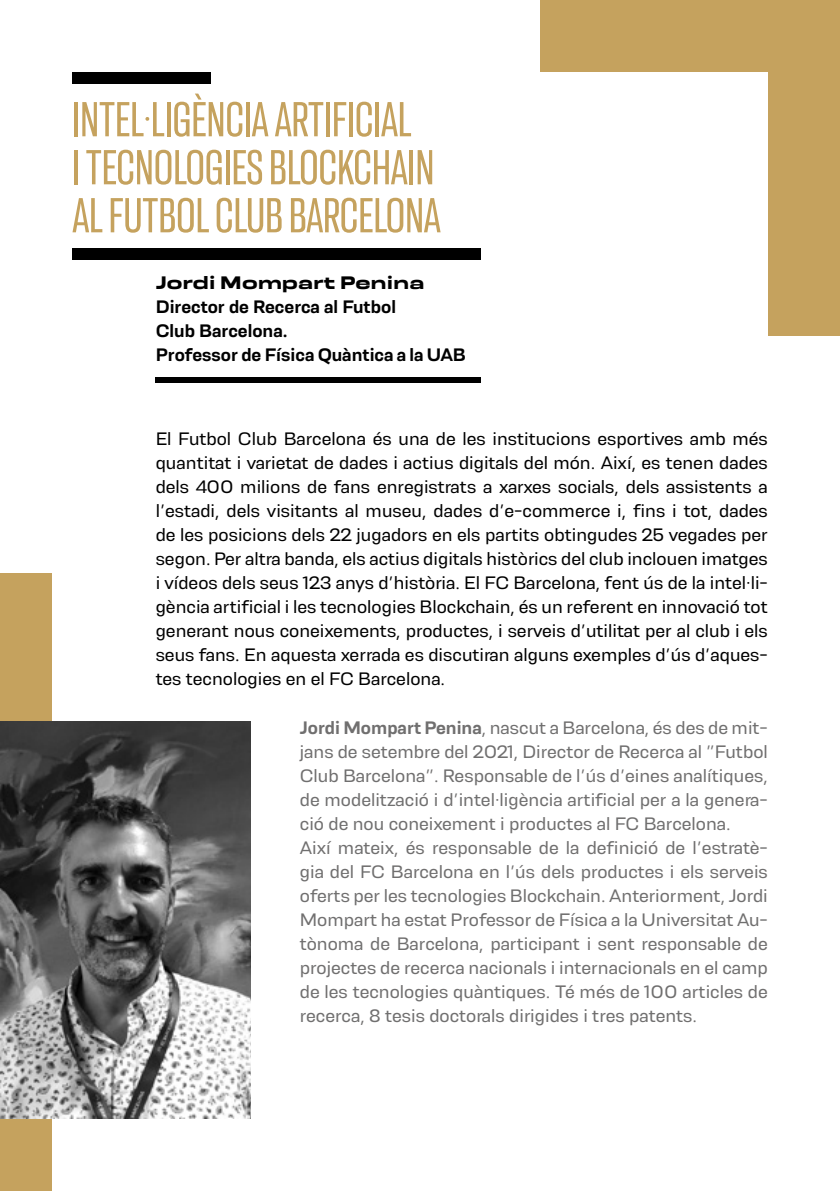
<style>
.page{position:relative;width:840px;height:1191px;background:#fff}
.page>*{position:absolute;margin:0;border:0;box-sizing:border-box;transform-origin:0 0}
.t1{font:condensed 52px/48px "Resolve";color:#c5a25e}
.t2{font:300 19px/24px "Resolve";color:#000;text-align:justify}
.t3{font:300 19px/24px "Resolve";color:#706f6f}
.t4{font:500 19px/24px "Resolve";color:#000}
.t5{font:19px "Resolve Bold Wd";color:#000}
.s1{font-weight:500}
</style>
<div class="page">
<div style="left:0;top:574px;width:51px;height:617px;background:#c5a25e"></div>
<div style="left:540px;top:0;width:299px;height:335px;background:#c5a25e"></div>
<div style="left:72px;top:72px;width:138px;height:11px;background:#000"></div>
<div style="left:72px;top:248px;width:408px;height:12px;background:#000"></div>
<div style="left:155px;top:377px;width:325px;height:5px;background:#000"></div>
<img style="left:0;top:721px;width:250px;height:398px">
<div style="left:520px;top:72px;width:247px;height:277px;background:#fff"></div>
<h1 class="t1" style="left:72px;top:95px;width:370px">INTEL·LIGÈNCIA ARTIFICIAL<br>I TECNOLOGIES BLOCKCHAIN<br>AL FUTBOL CLUB BARCELONA</h1>
<p class="t5" style="left:155px;top:271px;width:270px">Jordi Mompart Penina</p>
<p class="t4" style="left:155px;top:295px;width:312px">Director de Recerca al Futbol<br>Club Barcelona.<br>Professor de Física Quàntica a la UAB</p>
<p class="t2" style="left:155px;top:426px;width:613px">El Futbol Club Barcelona és una de les institucions esportives amb més quantitat i varietat de dades i actius digitals del món. Així, es tenen dades dels 400 milions de fans enregistrats a xarxes socials, dels assistents a l’estadi, dels visitants al museu, dades d’e-commerce i, fins i tot, dades de les posicions dels 22 jugadors en els partits obtingudes 25 vegades per segon. Per altra banda, els actius digitals històrics del club inclouen imatges i vídeos dels seus 123 anys d’història. El FC Barcelona, fent ús de la intel·li&shy;gència artificial i les tecnologies Blockchain, és un referent en innovació tot generant nous coneixements, productes, i serveis d’utilitat per al club i els seus fans. En aquesta xerrada es discutiran alguns exemples d’ús d’aques&shy;tes tecnologies en el FC Barcelona.</p>
<p class="t3" style="left:299px;top:715px;width:469px"><span class="s1">Jordi Mompart Penina</span>, nascut a Barcelona, és des de mit&shy;jans de setembre del 2021, Director de Recerca al ”Futbol Club Barcelona”. Responsable de l’ús d’eines analítiques, de modelització i d’intel·ligència artificial per a la genera&shy;ció de nou coneixement i productes al FC Barcelona.<br>Així mateix, és responsable de la definició de l’estratè&shy;gia del FC Barcelona en l’ús dels productes i els serveis oferts per les tecnologies Blockchain. Anteriorment, Jordi Mompart ha estat Professor de Física a la Universitat Au&shy;tònoma de Barcelona, participant i sent responsable de projectes de recerca nacionals i internacionals en el camp de les tecnologies quàntiques. Té més de 100 articles de recerca, 8 tesis doctorals dirigides i tres patents.</p>
</div>
